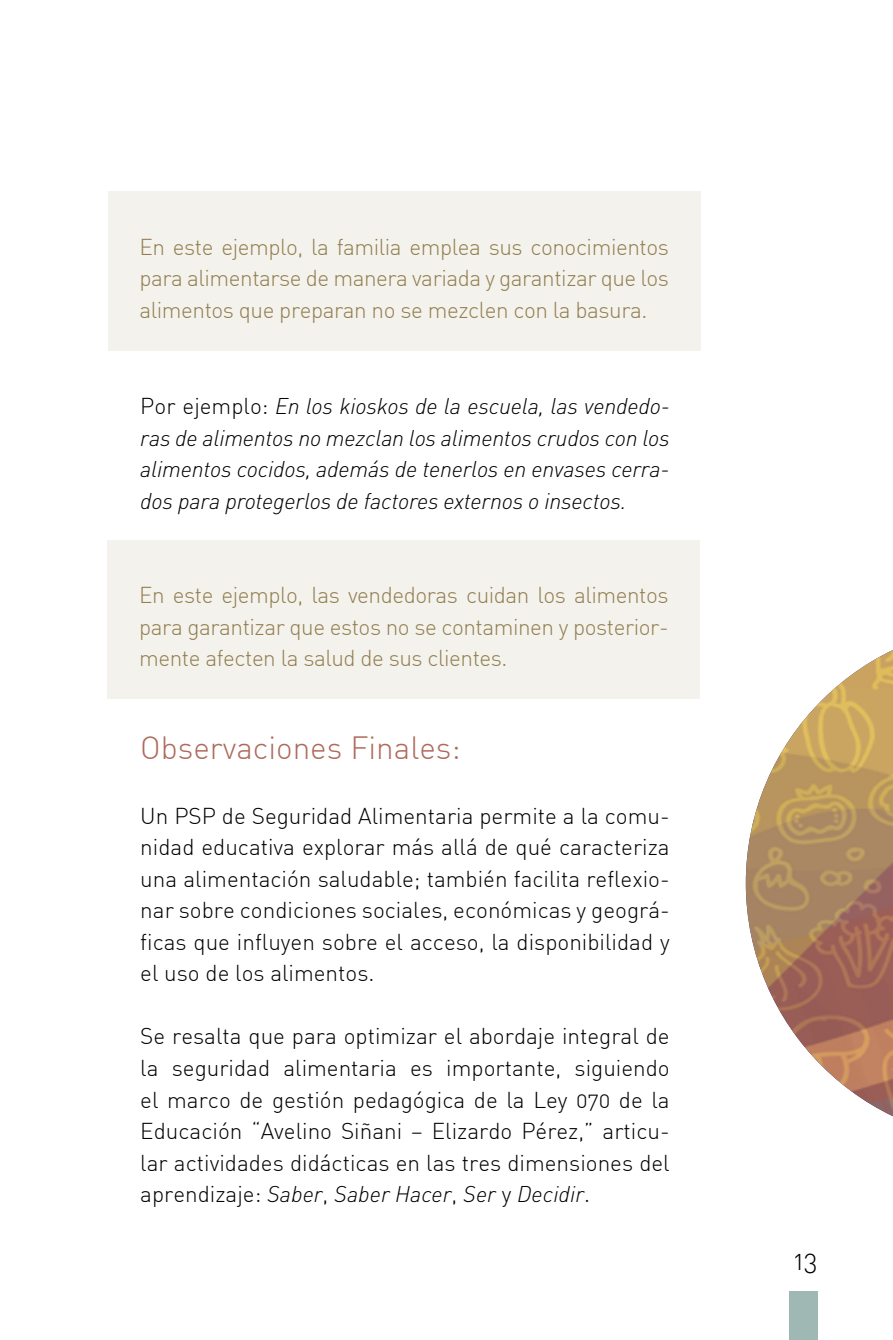
<style>
.page{position:relative;width:893px;height:1340px;background:#fff}
.page>*{position:absolute;margin:0;border:0;box-sizing:border-box;transform-origin:0 0}
.t1{font:300 31.5px "DIN Alternate";color:#ae6a5d}
.t2{font:300 27px "DIN Alternate";color:#000}
.t3{font:300 22.5px/31.5px "DIN Alternate";color:#000;text-align:justify}
.t4{font:300 22.5px/31.5px "DIN Alternate";letter-spacing:-.02em;color:#927e4f;text-align:justify}
.t5{font:italic 300 22.5px/31.5px "DIN";letter-spacing:-.01em;color:#000;text-align:justify}
.s1{font-family:"DIN Alternate";font-style:normal}
</style>
<div class="page">
<div style="left:789px;top:1290px;width:28px;height:49px;background:#9fb8b3"></div>
<img style="left:746px;top:650px;width:147px;height:467px">
<div style="left:108px;top:192px;width:592px;height:159px;background:#f4f2ed"></div>
<div style="left:108px;top:540px;width:592px;height:159px;background:#f4f2ed"></div>
<p class="t4" style="left:140px;top:231px;width:531px">En este ejemplo, la familia emplea sus conocimientos para alimentarse de manera variada y garantizar que los alimentos que preparan no se mezclen con la basura.</p>
<p class="t5" style="left:140px;top:390px;width:531px"><span class="s1">Por ejemplo:</span> En los kioskos de la escuela, las vendedo&shy;ras de alimentos no mezclan los alimentos crudos con los alimentos cocidos, además de tenerlos en envases cerra&shy;dos para protegerlos de factores externos o insectos.</p>
<p class="t4" style="left:139px;top:579px;width:531px">En este ejemplo, las vendedoras cuidan los alimentos para garantizar que estos no se contaminen y posterior&shy;mente afecten la salud de sus clientes.</p>
<h1 class="t1" style="left:140px;top:728px;width:322px">Observaciones Finales:</h1>
<p class="t3" style="left:140px;top:799px;width:531px">Un PSP de Seguridad Alimentaria permite a la comu&shy;nidad educativa explorar más allá de qué caracteriza una alimentación saludable; también facilita reflexio&shy;nar sobre condiciones sociales, económicas y geográ&shy;ficas que influyen sobre el acceso, la disponibilidad y el uso de los alimentos.</p>
<p class="t3" style="left:140px;top:1020px;width:531px">Se resalta que para optimizar el abordaje integral de la seguridad alimentaria es importante, siguiendo el marco de gestión pedagógica de la Ley 070 de la Educación “Avelino Siñani – Elizardo Pérez,” articu&shy;lar actividades didácticas en las tres dimensiones del</p>
<p class="t5" style="left:140px;top:1177px;width:451px"><span class="s1">aprendizaje:</span> Saber<span class="s1">,</span> Saber Hacer<span class="s1">,</span> Ser <span class="s1">y</span> Decidir<span class="s1">.</span></p>
<p class="t2" style="left:794px;top:1243px;width:25px">13</p>
</div>
